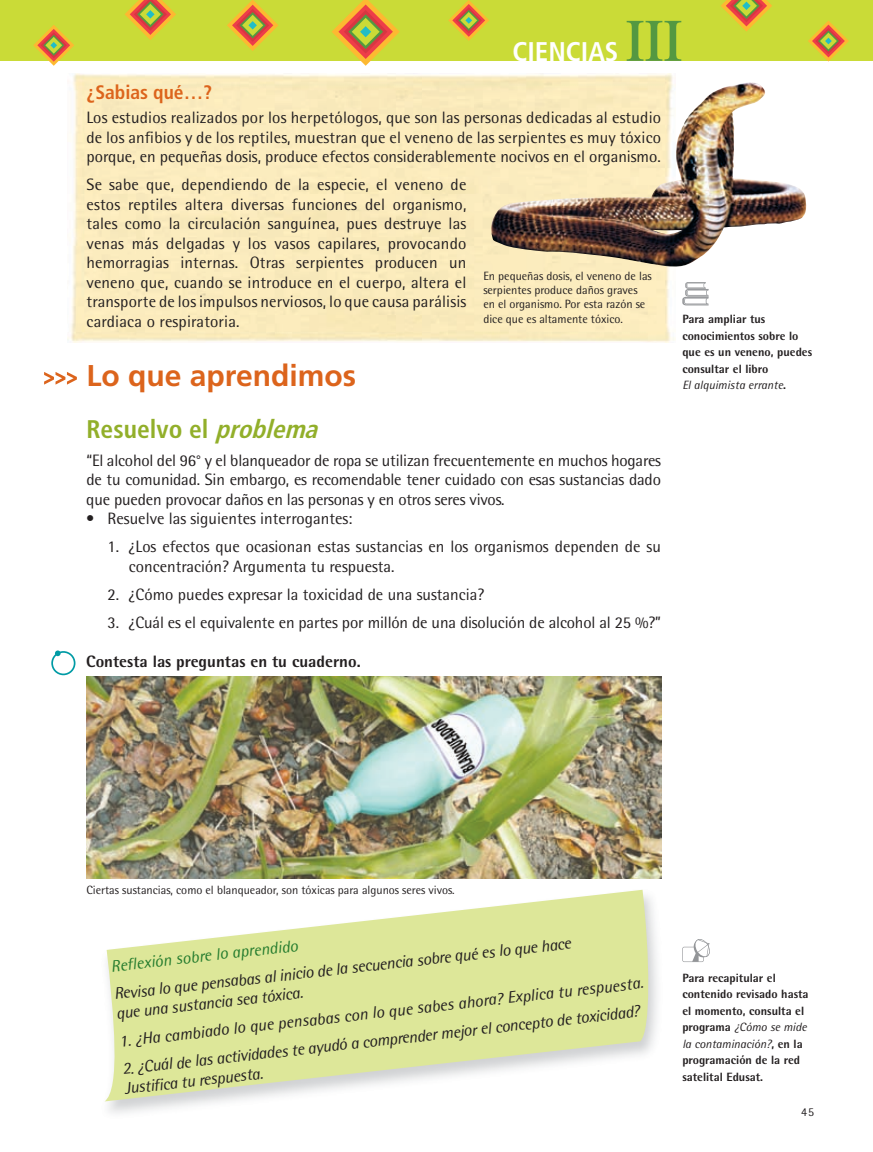
<style>
.page{position:relative;width:873px;height:1152px;background:#fff}
.page>*{position:absolute;margin:0;border:0;box-sizing:border-box;transform-origin:0 0}
.t1{font:700 60px "Rotis Serif";color:#549841}
.t2{font:700 30px "Frutiger";color:#dc641c}
.t3{font:700 condensed 27px "Frutiger";color:#fff}
.t4{font:700 condensed 25.5px "Frutiger";color:#92af2a}
.t5{font:700 condensed 19.5px "Frutiger";color:#dc641c}
.t6{font:16.5px/19.5px "Rotis Semi Sans";color:#231f20;text-align:justify}
.t7{font:italic 16.5px/20.4px "Rotis Semi Sans";color:#231f20}
.t8{font:800 16.5px "Rotis Semi Sans";color:#231f20}
.t9{font:italic 16.5px "Rotis Semi Sans";color:#257c2e}
.t10{font:800 12px/16.5px "Rotis Semi Sans";color:#231f20}
.t11{font:12px/14.2px "Rotis Semi Sans";color:#231f20}
.s1{font-style:italic}
.s2{font-weight:400;font-style:italic}
</style>
<div class="page">
<hr style="left:0;top:0;width:1px;height:61px;background:#cadb37">
<div style="left:1px;top:0;width:871px;height:61px;background:#cadb37"></div>
<svg style="left:125px;top:0;width:51px;height:40px"></svg>
<svg style="left:227px;top:0;width:51px;height:51px"></svg>
<svg style="left:448px;top:0;width:41px;height:41px"></svg>
<svg style="left:721px;top:0;width:50px;height:32px"></svg>
<svg style="left:808px;top:20px;width:40px;height:42px"></svg>
<svg style="left:33px;top:25px;width:41px;height:41px"></svg>
<svg style="left:332px;top:0;width:67px;height:66px"></svg>
<img style="left:67px;top:73px;width:608px;height:269px">
<svg style="left:104px;top:889px;width:546px;height:212px;fill:#dde799"></svg>
<svg style="left:44px;top:372px;width:33px;height:12px"></svg>
<svg style="left:51px;top:650px;width:24px;height:25px"></svg>
<svg style="left:682px;top:939px;width:27px;height:23px"></svg>
<img style="left:489px;top:82px;width:318px;height:186px">
<svg style="left:682px;top:282px;width:26px;height:23px"></svg>
<img style="left:86px;top:676px;width:574px;height:202px">
<h3 class="t3" style="left:512px;top:35px;width:108px">CIENCIAS</h3>
<h1 class="t1" style="left:625px;top:6px;width:58px">III</h1>
<p class="t5" style="left:86px;top:81px;width:127px">¿Sabias qué…?</p>
<p class="t6" style="left:86px;top:108px;width:576px">Los estudios realizados por los herpetólogos, que son las personas dedicadas al estudio de los anfibios y de los reptiles, muestran que el veneno de las serpientes es muy tóxico porque, en pequeñas dosis, produce efectos considerablemente nocivos en el organismo.</p>
<p class="t6" style="left:86px;top:175px;width:381px">Se sabe que, dependiendo de la especie, el veneno de estos reptiles altera diversas funciones del organismo, tales como la circulación sanguínea, pues destruye las venas más delgadas y los vasos capilares, provocando hemorragias internas. Otras serpientes producen un veneno que, cuando se introduce en el cuerpo, altera el transporte de los impulsos nerviosos, lo que causa parálisis cardiaca o respiratoria.</p>
<h2 class="t2" style="left:86px;top:358px;width:271px">Lo que aprendimos</h2>
<h3 class="t4" style="left:86px;top:414px;width:240px">Resuelvo el <span class="s1">problema</span></h3>
<p class="t6" style="left:86px;top:450px;width:576px">“El alcohol del 96° y el blanqueador de ropa se utilizan frecuentemente en muchos hogares de tu comunidad. Sin embargo, es recomendable tener cuidado con esas sustancias dado que pueden provocar daños en las personas y en otros seres vivos.</p>
<p class="t6" style="left:86px;top:509px;width:267px">• Resuelve las siguientes interrogantes:</p>
<p class="t6" style="left:129px;top:537px;width:533px;text-indent:-21px">1. ¿Los efectos que ocasionan estas sustancias en los organismos dependen de su concentración? Argumenta tu respuesta.</p>
<p class="t6" style="left:107px;top:584px;width:378px">2. ¿Cómo puedes expresar la toxicidad de una sustancia?</p>
<p class="t6" style="left:107px;top:612px;width:554px">3. ¿Cuál es el equivalente en partes por millón de una disolución de alcohol al 25 %?”</p>
<p class="t8" style="left:86px;top:651px;width:276px">contesta las preguntas en tu cuaderno.</p>
<p class="t11" style="left:483px;top:268px;width:170px">En pequeñas dosis, el veneno de las serpientes produce daños graves en el organismo. Por esta razón se dice que es altamente tóxico.</p>
<p class="t10" style="left:682px;top:311px;width:131px">Para ampliar tus conocimientos sobre lo que es un veneno, puedes consultar el libro<br><span class="s2">El alquimista errante</span>.</p>
<p class="t11" style="left:86px;top:882px;width:369px">Ciertas sustancias, como el blanqueador, son tóxicas para algunos seres vivos.</p>
<p class="t7" style="left:113px;top:982px;width:461px;rotate:-6deg">Revisa lo que pensabas al inicio de la secuencia sobre qué es lo que hace que una sustancia sea tóxica.</p>
<p class="t9" style="left:110px;top:955px;width:189px;rotate:-6deg">Refl exión sobre lo aprendido</p>
<p class="t7" style="left:118px;top:1028px;width:528px;rotate:-6deg">1. ¿Ha cambiado lo que pensabas con lo que sabes ahora? Explica tu respuesta.</p>
<p class="t7" style="left:121px;top:1056px;width:521px;line-height:20.9px;rotate:-6deg">2. ¿Cuál de las actividades te ayudó a comprender mejor el concepto de toxicidad?<br>Justifi ca tu respuesta.</p>
<p class="t10" style="left:682px;top:969px;width:128px">Para recapitular el contenido revisado hasta el momento, consulta el programa <span class="s2">¿Cómo se mide la contaminación?</span>, en la programación de la red satelital edusat.</p>
<p class="t11" style="left:800px;top:1104px;width:15px">45</p>
</div>
